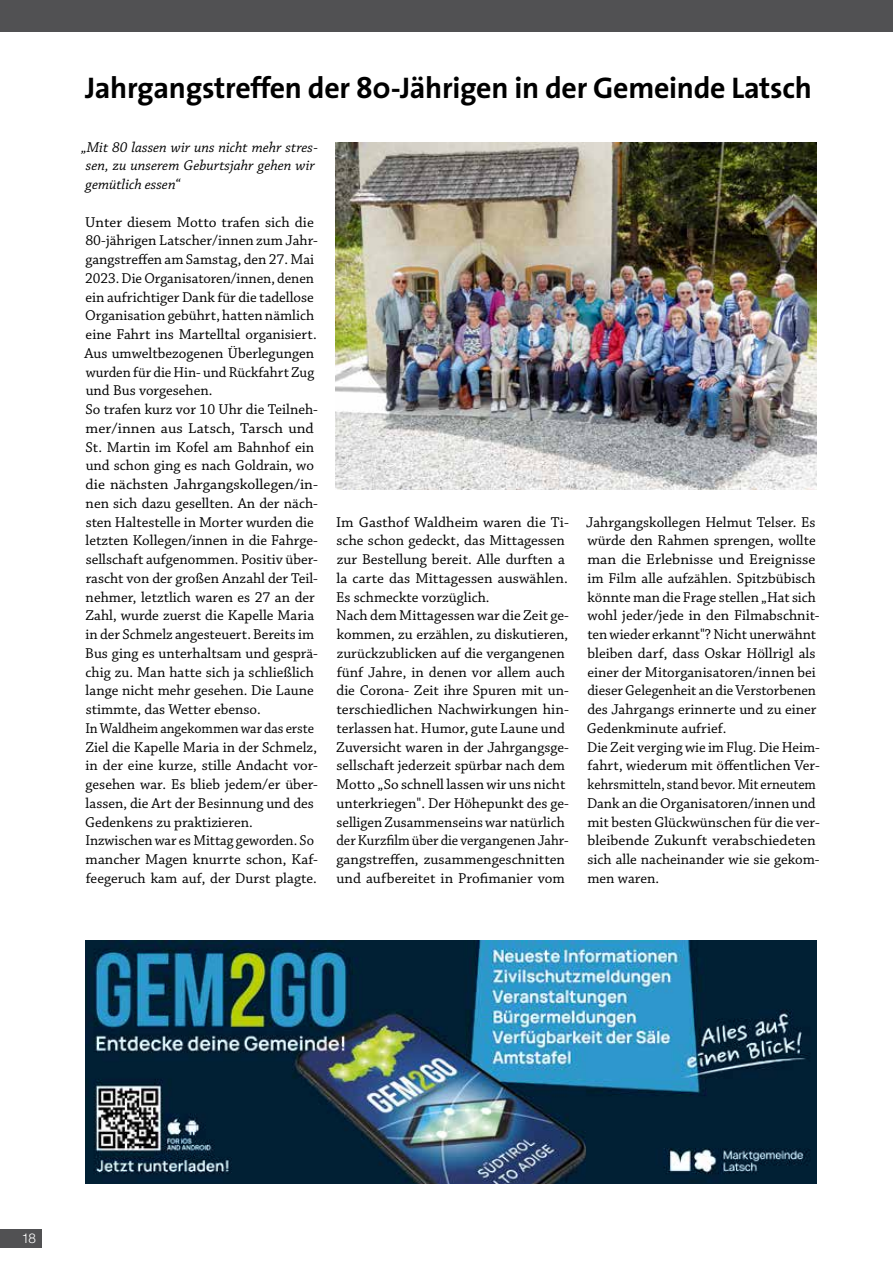
<style>
.page{position:relative;width:893px;height:1263px;background:#fff}
.page>*{position:absolute;margin:0;border:0;box-sizing:border-box;transform-origin:0 0}
.t1{font:700 30px "The Sans";letter-spacing:-.01em;color:#000}
.t2{font:15px/18.8px "Chaparral Pro";color:#000}
.t3{font:italic 15px/18.8px "Chaparral Pro";color:#000}
.t4{font:300 13.5px "Helvetica Neue LT Pro";color:#fff}
</style>
<div class="page">
<div style="left:0;top:1229px;width:42px;height:19px;background:#515153"></div>
<div style="left:0;top:0;width:893px;height:31px;background:#515153"></div>
<img style="left:336px;top:142px;width:480px;height:347px">
<img style="left:85px;top:941px;width:731px;height:242px">
<h1 class="t1" style="left:85px;top:63px;width:728px">Jahrgangstreffen der 80-Jährigen in der Gemeinde Latsch</h1>
<p class="t3" style="left:81px;top:138px;width:238px">„Mit 80 lassen wir uns nicht mehr stres&shy;sen, zu unserem Geburtsjahr gehen wir gemütlich essen“</p>
<p class="t2" style="left:84px;top:213px;width:235px">Unter diesem Motto trafen sich die 80-jährigen Latscher/innen zum Jahr&shy;gangstreffen am Samstag, den 27. Mai 2023. Die Organisatoren/innen, denen ein aufrichtiger Dank für die tadellose Organisation gebührt, hatten nämlich eine Fahrt ins Martelltal organisiert.<br>Aus umweltbezogenen Überlegungen wurden für die Hin- und Rückfahrt Zug und Bus vorgesehen.<br>So trafen kurz vor 10 Uhr die Teilneh&shy;mer/innen aus Latsch, Tarsch und St. Martin im Kofel am Bahnhof ein und schon ging es nach Goldrain, wo die nächsten Jahrgangskollegen/in&shy;nen sich dazu gesellten. An der näch&shy;sten Haltestelle in Morter wurden die letzten Kollegen/innen in die Fahrge&shy;sellschaft aufgenommen. Positiv über&shy;rascht von der großen Anzahl der Teil&shy;nehmer, letztlich waren es 27 an der Zahl, wurde zuerst die Kapelle Maria in der Schmelz angesteuert. Bereits im Bus ging es unterhaltsam und gesprä&shy;chig zu. Man hatte sich ja schließlich lange nicht mehr gesehen. Die Laune stimmte, das Wetter ebenso.<br>In Waldheim angekommen war das erste Ziel die Kapelle Maria in der Schmelz, in der eine kurze, stille Andacht vor&shy;gesehen war. Es blieb jedem/er über&shy;lassen, die Art der Besinnung und des Gedenkens zu praktizieren.<br>Inzwischen war es Mittag geworden. So mancher Magen knurrte schon, Kaf&shy;feegeruch kam auf, der Durst plagte.</p>
<p class="t2" style="left:336px;top:513px;width:234px">Im Gasthof Waldheim waren die Ti&shy;sche schon gedeckt, das Mittagessen zur Bestellung bereit. Alle durften a la carte das Mittagessen auswählen.<br>Es schmeckte vorzüglich.<br>Nach dem Mittagessen war die Zeit ge&shy;kommen, zu erzählen, zu diskutieren, zurückzublicken auf die vergangenen fünf Jahre, in denen vor allem auch die Corona- Zeit ihre Spuren mit un&shy;terschiedlichen Nachwirkungen hin&shy;terlassen hat. Humor, gute Laune und Zuversicht waren in der Jahrgangsge&shy;sellschaft jederzeit spürbar nach dem Motto „So schnell lassen wir uns nicht unterkriegen". Der Höhepunkt des ge&shy;selligen Zusammenseins war natürlich der Kurzfilm über die vergangenen Jahr&shy;gangstreffen, zusammengeschnitten und aufbereitet in Profimanier vom</p>
<p class="t2" style="left:586px;top:513px;width:235px">Jahrgangskollegen Helmut Telser. Es würde den Rahmen sprengen, wollte man die Erlebnisse und Ereignisse im Film alle aufzählen. Spitzbübisch könnte man die Frage stellen „Hat sich wohl jeder/jede in den Filmabschnit&shy;ten wieder erkannt"? Nicht unerwähnt bleiben darf, dass Oskar Höllrigl als einer der Mitorganisatoren/innen bei dieser Gelegenheit an die Verstorbenen des Jahrgangs erinnerte und zu einer Gedenkminute aufrief.<br>Die Zeit verging wie im Flug. Die Heim&shy;fahrt, wiederum mit öffentlichen Ver&shy;kehrsmitteln, stand bevor. Mit erneutem Dank an die Organisatoren/innen und mit besten Glückwünschen für die ver&shy;bleibende Zukunft verabschiedeten sich alle nacheinander wie sie gekom&shy;men waren.</p>
<p class="t4" style="left:22px;top:1229px;width:16px">18</p>
</div>
